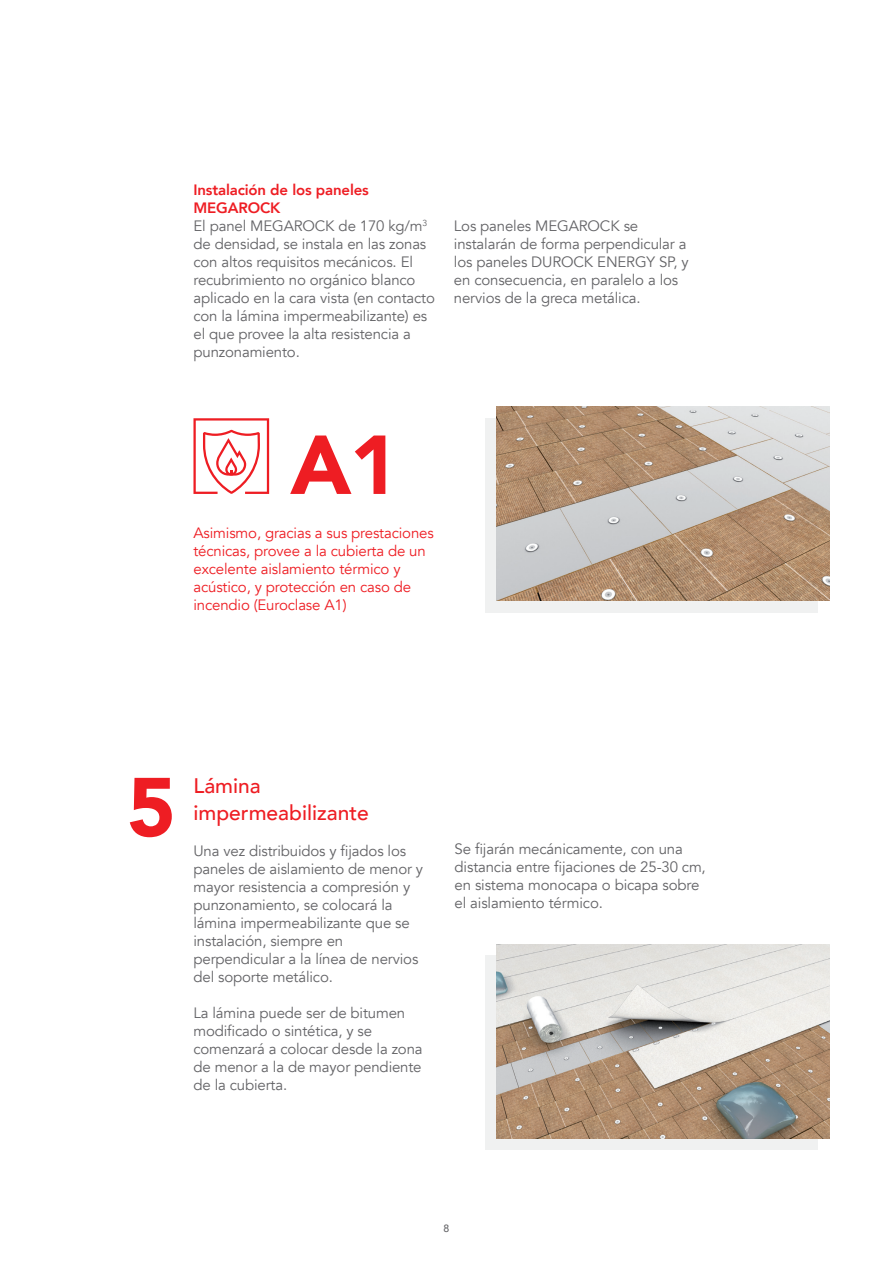
<style>
.page{position:relative;width:893px;height:1263px;background:#fff}
.page>*{position:absolute;margin:0;border:0;box-sizing:border-box;transform-origin:0 0}
.t1{font:900 82.5px "Avenir";color:#ee1d23}
.t2{font:500 21px/27px "Avenir";color:#ee1d23}
.t3{font:15px/18px "Avenir";letter-spacing:-.01em;color:#636366}
.t4{font:15px/18px "Avenir";letter-spacing:-.01em;color:#ee1d23}
.t5{font:500 10.5px "Avenir";color:#636366}
.s1{font-weight:800;color:#ee1d23}
</style>
<div class="page">
<div style="left:485px;top:955px;width:332px;height:195px;background:#f0f1f1"></div>
<img style="left:496px;top:944px;width:333px;height:194px">
<div style="left:485px;top:418px;width:332px;height:194px;background:#f0f1f1"></div>
<img style="left:496px;top:406px;width:333px;height:195px">
<svg style="left:193px;top:418px;width:76px;height:76px"></svg>
<p class="t3" style="left:193px;top:182px;width:243px"><span class="s1">Instalación de los paneles<br>MEGAROCK<br></span>El panel MEGAROCK de 170 kg/m<sup>3 </sup>de densidad, se instala en las zonas con altos requisitos mecánicos. El recubrimiento no orgánico blanco aplicado en la cara vista (en contacto con la lámina impermeabilizante) es el que provee la alta resistencia a punzonamiento.</p>
<p class="t3" style="left:454px;top:217px;width:236px">Los paneles MEGAROCK se instalarán de forma perpendicular a los paneles DUROCK ENERGY SP, y en consecuencia, en paralelo a los nervios de la greca metálica.</p>
<h1 class="t1" style="left:290px;top:394px;width:110px">A1</h1>
<p class="t4" style="left:193px;top:524px;width:242px">Asimismo, gracias a sus prestaciones técnicas, provee a la cubierta de un excelente aislamiento térmico y acústico, y protección en caso de incendio (Euroclase A1)</p>
<h1 class="t1" style="left:127px;top:737px;width:50px">5</h1>
<h2 class="t2" style="left:193px;top:771px;width:177px">Lámina impermeabilizante</h2>
<p class="t3" style="left:193px;top:842px;width:231px">Una vez distribuidos y fijados los paneles de aislamiento de menor y mayor resistencia a compresión y punzonamiento, se colocará la lámina impermeabilizante que se instalación, siempre en perpendicular a la línea de nervios del soporte metálico.</p>
<p class="t3" style="left:193px;top:1004px;width:231px">La lámina puede ser de bitumen modificado o sintética, y se comenzará a colocar desde la zona de menor a la de mayor pendiente de la cubierta.</p>
<p class="t3" style="left:455px;top:840px;width:253px">Se fijarán mecánicamente, con una distancia entre fijaciones de 25-30 cm, en sistema monocapa o bicapa sobre el aislamiento térmico.</p>
<p class="t5" style="left:444px;top:1219px;width:7px">8</p>
</div>
